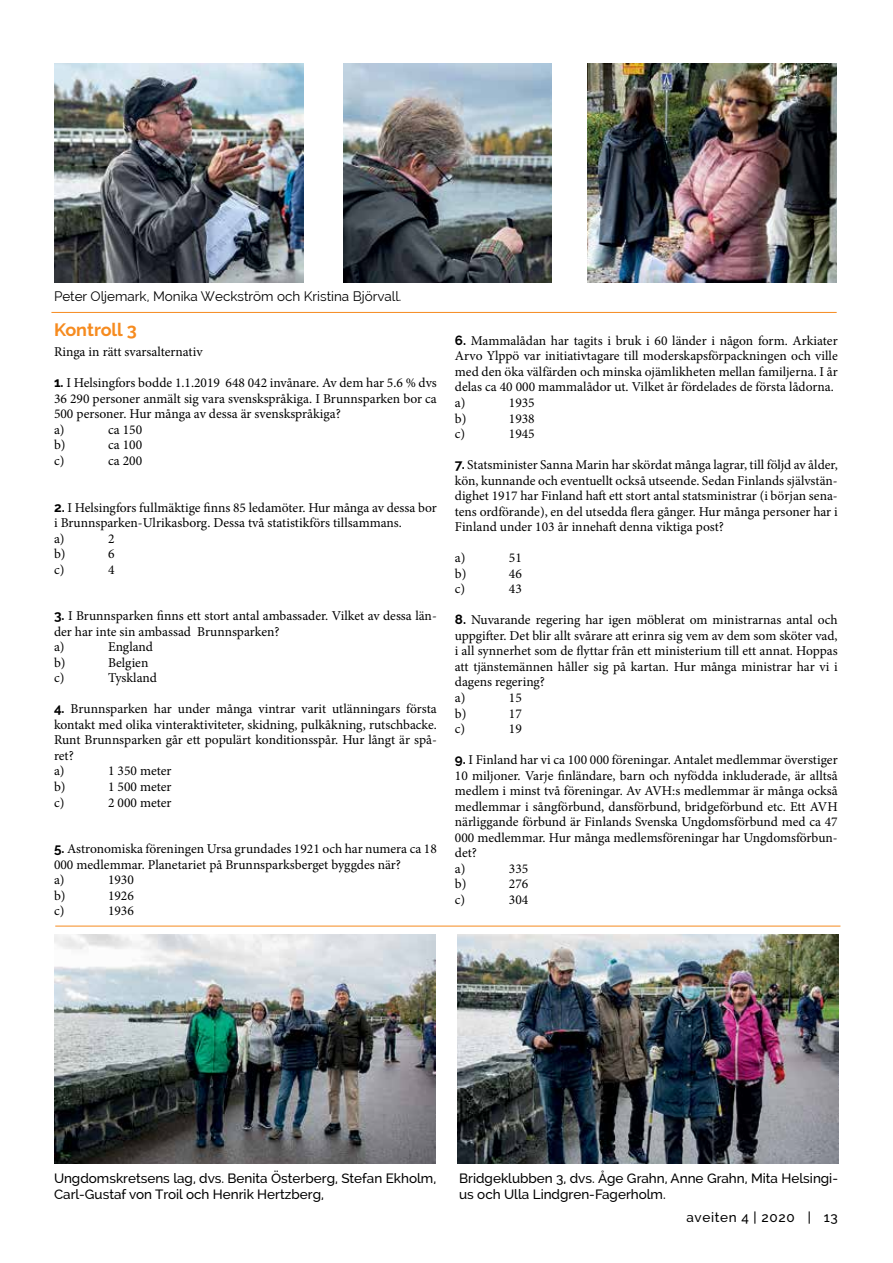
<style>
.page{position:relative;width:893px;height:1263px;background:#fff}
.page>*{position:absolute;margin:0;border:0;box-sizing:border-box;transform-origin:0 0}
.t1{font:700 18px "Raleway";color:#f68b1f}
.t2{font:13.5px/15.5px "Minion Pro";color:#000}
.t3{font:500 13.5px/16.2px "Raleway";color:#000}
.t4{font:13.5px "Raleway";color:#000}
.t5{font:500 13.5px "Raleway";letter-spacing:.05em;color:#000}
.s1{font-family:"Raleway";font-weight:700}
</style>
<div class="page">
<img style="left:55px;top:934px;width:380px;height:230px">
<img style="left:457px;top:934px;width:381px;height:230px">
<img style="left:54px;top:64px;width:250px;height:219px">
<img style="left:343px;top:64px;width:209px;height:219px">
<img style="left:587px;top:64px;width:250px;height:219px">
<hr style="left:51px;top:312px;width:786px;height:1px;background:#f68b1f">
<hr style="left:55px;top:926px;width:785px;height:1px;background:#f68b1f">
<p class="t4" style="left:54px;top:288px;width:349px">Peter Oljemark, Monika Weckström och Kristina Björvall.</p>
<h1 class="t1" style="left:54px;top:320px;width:84px">Kontroll 3</h1>
<p class="t2" style="left:54px;top:344px;width:150px">Ringa in rätt svarsalternativ</p>
<p class="t2" style="left:54px;top:375px;width:384px"><span class="s1">1.</span> I Helsingfors bodde 1.1.2019 648 042 invånare. Av dem har 5.6 % dvs 36 290 personer anmält sig vara svenskspråkiga. I Brunnsparken bor ca 500 personer. Hur många av dessa är svenskspråkiga?<br>a)</p>
<p class="t2" style="left:108px;top:422px;width:36px">ca 150</p>
<p class="t2" style="left:54px;top:437px;width:13px">b)</p>
<p class="t2" style="left:108px;top:437px;width:36px">ca 100</p>
<p class="t2" style="left:54px;top:453px;width:12px">c)</p>
<p class="t2" style="left:108px;top:453px;width:36px">ca 200</p>
<p class="t2" style="left:54px;top:499px;width:384px"><span class="s1">2.</span> I Helsingfors fullmäktige finns 85 ledamöter. Hur många av dessa bor i Brunnsparken-Ulrikasborg. Dessa två statistikförs tillsammans.<br>a)</p>
<p class="t2" style="left:108px;top:531px;width:8px">2</p>
<p class="t2" style="left:54px;top:546px;width:13px">b)</p>
<p class="t2" style="left:108px;top:546px;width:8px">6</p>
<p class="t2" style="left:54px;top:562px;width:12px">c)</p>
<p class="t2" style="left:108px;top:562px;width:8px">4</p>
<p class="t2" style="left:54px;top:608px;width:384px"><span class="s1">3.</span> I Brunnsparken finns ett stort antal ambassader. Vilket av dessa län&shy;der har inte sin ambassad Brunnsparken?<br>a)</p>
<p class="t2" style="left:108px;top:639px;width:47px">England</p>
<p class="t2" style="left:54px;top:655px;width:13px">b)</p>
<p class="t2" style="left:108px;top:655px;width:42px">Belgien</p>
<p class="t2" style="left:54px;top:670px;width:12px">c)</p>
<p class="t2" style="left:108px;top:670px;width:50px">Tyskland</p>
<p class="t2" style="left:54px;top:701px;width:384px"><span class="s1">4.</span> Brunnsparken har under många vintrar varit utlänningars första kontakt med olika vinteraktiviteter, skidning, pulkåkning, rutschbacke.<br>Runt Brunnsparken går ett populärt konditionsspår. Hur långt är spå&shy;ret?<br>a)</p>
<p class="t2" style="left:108px;top:763px;width:65px">1 350 meter</p>
<p class="t2" style="left:54px;top:779px;width:13px">b)</p>
<p class="t2" style="left:108px;top:779px;width:65px">1 500 meter</p>
<p class="t2" style="left:54px;top:794px;width:12px">c)</p>
<p class="t2" style="left:108px;top:794px;width:65px">2 000 meter</p>
<p class="t2" style="left:54px;top:841px;width:384px"><span class="s1">5.</span> Astronomiska föreningen Ursa grundades 1921 och har numera ca 18<br>000 medlemmar. Planetariet på Brunnsparksberget byggdes när?<br>a)</p>
<p class="t2" style="left:108px;top:872px;width:27px">1930</p>
<p class="t2" style="left:54px;top:888px;width:13px">b)</p>
<p class="t2" style="left:108px;top:888px;width:27px">1926</p>
<p class="t2" style="left:54px;top:903px;width:12px">c)</p>
<p class="t2" style="left:108px;top:903px;width:27px">1936</p>
<p class="t2" style="left:455px;top:333px;width:384px"><span class="s1">6.</span> Mammalådan har tagits i bruk i 60 länder i någon form. Arkiater Arvo Ylppö var initiativtagare till moderskapsförpackningen och ville med den öka välfärden och minska ojämlikheten mellan familjerna. I år delas ca 40 000 mammalådor ut. Vilket år fördelades de första lådorna. a)</p>
<p class="t2" style="left:509px;top:395px;width:27px">1935</p>
<p class="t2" style="left:455px;top:410px;width:13px">b)</p>
<p class="t2" style="left:509px;top:410px;width:27px">1938</p>
<p class="t2" style="left:455px;top:426px;width:12px">c)</p>
<p class="t2" style="left:509px;top:426px;width:27px">1945</p>
<p class="t2" style="left:455px;top:457px;width:384px;text-align:justify"><span class="s1">7.</span> Statsminister Sanna Marin har skördat många lagrar, till följd av ålder, kön, kunnande och eventuellt också utseende. Sedan Finlands självstän&shy;dighet 1917 har Finland haft ett stort antal statsministrar (i början sena&shy;tens ordförande), en del utsedda flera gånger. Hur många personer har i Finland under 103 år innehaft denna viktiga post?</p>
<p class="t2" style="left:455px;top:550px;width:12px">a)</p>
<p class="t2" style="left:509px;top:550px;width:14px">51</p>
<p class="t2" style="left:455px;top:566px;width:13px">b)</p>
<p class="t2" style="left:509px;top:566px;width:14px">46</p>
<p class="t2" style="left:455px;top:581px;width:12px">c)</p>
<p class="t2" style="left:509px;top:581px;width:14px">43</p>
<p class="t2" style="left:455px;top:612px;width:384px"><span class="s1">8.</span> Nuvarande regering har igen möblerat om ministrarnas antal och uppgifter. Det blir allt svårare att erinra sig vem av dem som sköter vad, i all synnerhet som de flyttar från ett ministerium till ett annat. Hoppas att tjänstemännen håller sig på kartan. Hur många ministrar har vi i dagens regering?<br>a)</p>
<p class="t2" style="left:509px;top:690px;width:14px">15</p>
<p class="t2" style="left:455px;top:705px;width:13px">b)</p>
<p class="t2" style="left:509px;top:705px;width:14px">17</p>
<p class="t2" style="left:455px;top:721px;width:12px">c)</p>
<p class="t2" style="left:509px;top:721px;width:14px">19</p>
<p class="t2" style="left:455px;top:752px;width:384px"><span class="s1">9.</span> I Finland har vi ca 100 000 föreningar. Antalet medlemmar överstiger 10 miljoner. Varje finländare, barn och nyfödda inkluderade, är alltså medlem i minst två föreningar. Av AVH:s medlemmar är många också medlemmar i sångförbund, dansförbund, bridgeförbund etc. Ett AVH närliggande förbund är Finlands Svenska Ungdomsförbund med ca 47<br>000 medlemmar. Hur många medlemsföreningar har Ungdomsförbun&shy;det?<br>a)</p>
<p class="t2" style="left:509px;top:861px;width:21px">335</p>
<p class="t2" style="left:455px;top:876px;width:13px">b)</p>
<p class="t2" style="left:509px;top:876px;width:21px">276</p>
<p class="t2" style="left:455px;top:892px;width:12px">c)</p>
<p class="t2" style="left:509px;top:892px;width:21px">304</p>
<p class="t3" style="left:54px;top:1170px;width:384px">Ungdomskretsens lag, dvs. Benita Österberg, Stefan Ekholm,<br>Carl-Gustaf von Troil och Henrik Hertzberg,</p>
<p class="t3" style="left:459px;top:1170px;width:380px">Bridgeklubben 3, dvs. Åge Grahn, Anne Grahn, Mita Helsingi&shy;us och Ulla Lindgren-Fagerholm.</p>
<p class="t5" style="left:687px;top:1209px;width:153px">aveiten 4 | 2020 | 13</p>
</div>
